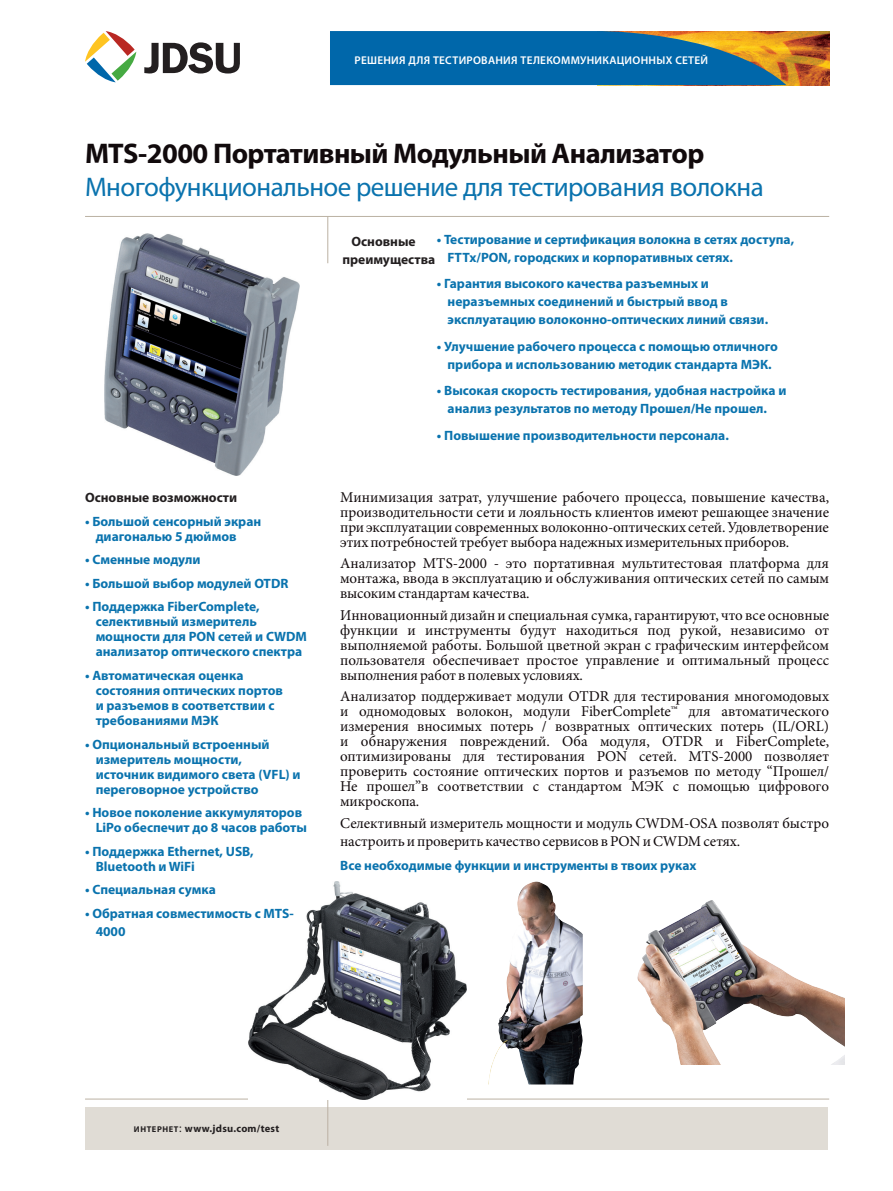
<style>
.page{position:relative;width:893px;height:1191px;background:#fff}
.page>*{position:absolute;margin:0;border:0;box-sizing:border-box;transform-origin:0 0}
.t1{font:700 28.5px "Myriad Pro";letter-spacing:-.02em;color:#110a0c}
.t2{font:27px "Myriad Pro";letter-spacing:-.02em;color:#0a73ae}
.t3{font:15px/15px "Minion Pro";letter-spacing:-.005em;color:#110a0c;text-align:justify}
.t4{font:700 13.5px/15px "Myriad Pro";color:#0a73ae}
.t5{font:700 13.5px/18px "Myriad Pro";color:#231f20}
.t6{font:600 11.25px "Myriad Pro";letter-spacing:.025em;color:#fff}
.t7{font:700 10.5px "Myriad Pro";letter-spacing:.025em;color:#231f20}
.s1{font-size:8.4px}
.s2{font-weight:400;font-size:12px}
</style>
<div class="page">
<img style="left:786px;top:31px;width:44px;height:54px">
<svg style="left:330px;top:31px;width:456px;height:54px;background:#1b6e9a"></svg>
<svg style="left:85px;top:31px;width:51px;height:51px"></svg>
<svg style="left:144px;top:42px;width:96px;height:31px"></svg>
<hr style="left:85px;top:216px;width:744px;height:1px;background:#bbb1a3">
<hr style="left:327px;top:216px;width:1px;height:47px;background:#bbb1a3">
<div style="left:85px;top:1107px;width:743px;height:42px;background:#e0dcd5"></div>
<hr style="left:85px;top:1098px;width:744px;height:1px;background:#bbb1a3">
<hr style="left:327px;top:1099px;width:1px;height:46px;background:#bbb1a3">
<img style="left:104px;top:234px;width:196px;height:241px">
<img style="left:488px;top:881px;width:95px;height:203px">
<img style="left:248px;top:881px;width:218px;height:218px">
<img style="left:637px;top:900px;width:207px;height:164px">
<p class="t6" style="left:354px;top:53px;width:355px">РЕШЕНИЯ ДЛЯ ТЕСТИРОВАНИЯ ТЕЛЕКОММУНИКАЦИОННЫХ СЕТЕЙ</p>
<h1 class="t1" style="left:85px;top:135px;width:621px">MTS-2000 Портативный Модульный Анализатор</h1>
<h2 class="t2" style="left:85px;top:170px;width:680px">Многофункциональное решение для тестирования волокна</h2>
<p class="t5" style="left:85px;top:488px;width:154px">Основные возможности</p>
<p class="t4" style="left:96px;top:513px;width:167px;text-indent:-11px">• Большой сенсорный экран диагональю 5 дюймов</p>
<p class="t4" style="left:85px;top:552px;width:117px">• Сменные модули</p>
<p class="t4" style="left:85px;top:575px;width:205px">• Большой выбор модулей OTDR</p>
<p class="t4" style="left:96px;top:599px;width:213px;text-indent:-11px">• Поддержка FiberComplete, селективный измеритель мощности для PON сетей и CWDM анализатор оптического спектра</p>
<p class="t4" style="left:96px;top:667px;width:189px;text-indent:-11px">• Автоматическая оценка состояния оптических портов и разъемов в соответствии с требованиями МЭК</p>
<p class="t4" style="left:96px;top:736px;width:206px;text-indent:-11px">• Опциональный встроенный измеритель мощности, источник видимого света (VFL) и переговорное устройство</p>
<p class="t4" style="left:96px;top:804px;width:213px;text-indent:-11px">• Новое поколение аккумуляторов<br>LiPo обеспечит до 8 часов работы</p>
<p class="t4" style="left:96px;top:843px;width:160px;text-indent:-11px">• Поддержка Ethernet, USB,<br>Bluetooth и WiFi</p>
<p class="t4" style="left:85px;top:881px;width:132px">• Специальная сумка</p>
<p class="t4" style="left:96px;top:903px;width:200px;line-height:18px;text-indent:-11px">• Обратная совместимость с MTS-<br>4000</p>
<p class="t4" style="left:448px;top:230px;width:348px;line-height:18px;text-indent:-11px">• Тестирование и сертификация волокна в сетях доступа,<br>FTTx/PON, городских и корпоративных сетях.</p>
<p class="t4" style="left:448px;top:274px;width:322px;line-height:18px;text-indent:-11px">• Гарантия высокого качества разъемных и неразъемных соединений и быстрый ввод в эксплуатацию волоконно-оптических линий связи.</p>
<p class="t4" style="left:437px;top:337px;width:343px;line-height:18px;text-align:center">• Улучшение рабочего процесса с помощью отличного прибора и использованию методик стандарта МЭК.</p>
<p class="t4" style="left:448px;top:381px;width:340px;line-height:18px;text-indent:-11px">• Высокая скорость тестирования, удобная настройка и анализ результатов по методу Прошел/Не прошел.</p>
<p class="t4" style="left:437px;top:427px;width:293px">• Повышение производительности персонала.</p>
<p class="t5" style="left:342px;top:232px;width:94px;text-indent:9px">Основные преимущества</p>
<p class="t3" style="left:340px;top:490px;width:490px">Минимизация затрат, улучшение рабочего процесса, повышение качества, производительности сети и лояльность клиентов имеют решающее значение при эксплуатации современных волоконно-оптических сетей. Удовлетворение этих потребностей требует выбора надежных измерительных приборов.</p>
<p class="t3" style="left:340px;top:556px;width:490px">Анализатор MTS-2000 - это портативная мультитестовая платформа для монтажа, ввода в эксплуатацию и обслуживания оптических сетей по самым высоким стандартам качества.</p>
<p class="t3" style="left:340px;top:607px;width:490px">Инновационный дизайн и специальная сумка, гарантируют, что все основные функции и инструменты будут находиться под рукой, независимо от выполняемой работы. Большой цветной экран с графическим интерфейсом пользователя обеспечивает простое управление и оптимальный процесс выполнения работ в полевых условиях.</p>
<p class="t3" style="left:340px;top:689px;width:490px">Анализатор поддерживает модули OTDR для тестирования многомодовых и одномодовых волокон, модули FiberComplete™ для автоматического измерения вносимых потерь / возвратных оптических потерь (IL/ORL) и обнаружения повреждений. Оба модуля, OTDR и FiberComplete, оптимизированы для тестирования PON сетей. MTS-2000 позволяет проверить состояние оптических портов и разъемов по методу “Прошел/ Не прошел”в соответствии с стандартом МЭК с помощью цифрового микроскопа.</p>
<p class="t3" style="left:340px;top:814px;width:490px;line-height:18px">Селективный измеритель мощности и модуль CWDM-OSA позволят быстро настроить и проверить качество сервисов в PON и CWDM сетях.</p>
<p class="t4" style="left:340px;top:857px;width:358px">Все необходимые функции и инструменты в твоих руках</p>
<p class="t7" style="left:134px;top:1121px;width:147px"><span class="s1">интернет</span><span class="s2">:</span> www.jdsu.com/test</p>
</div>
